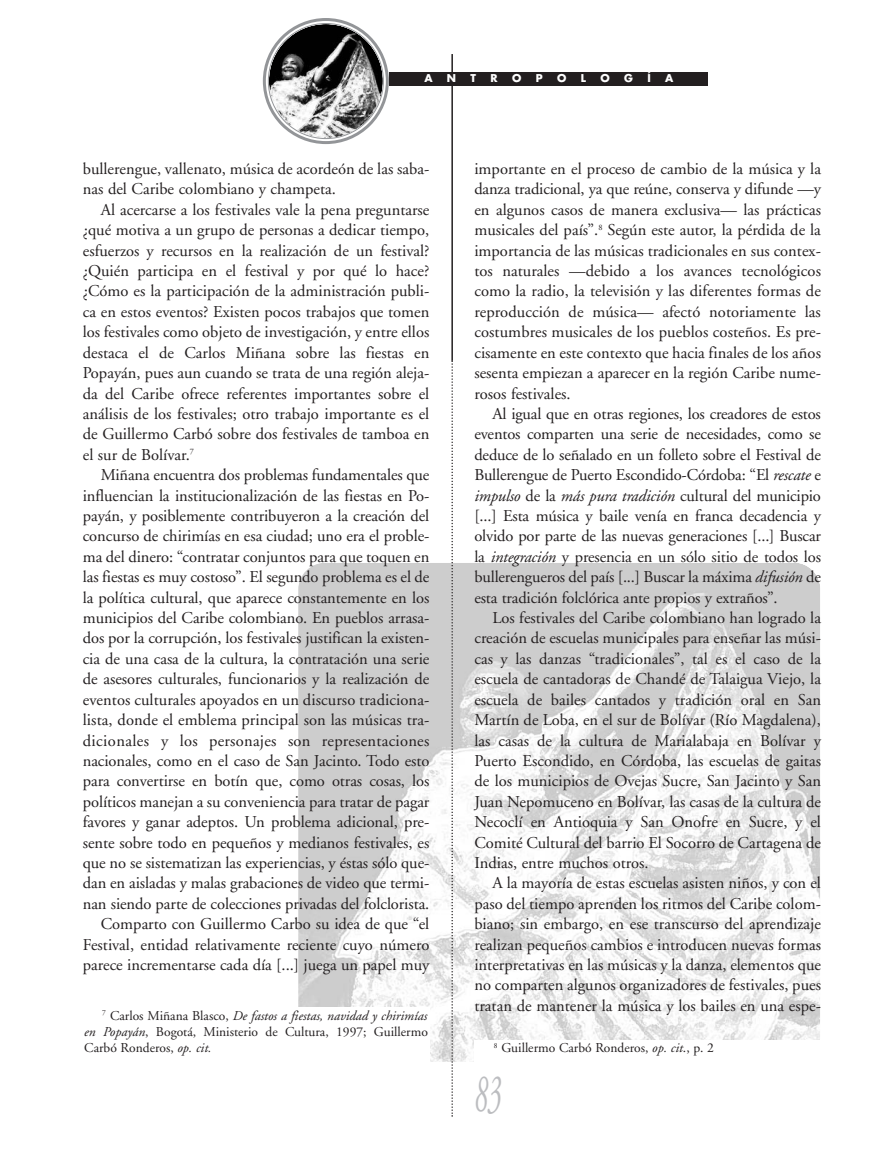
<style>
.page{position:relative;width:893px;height:1170px;background:#fff}
.page>*{position:absolute;margin:0;border:0;box-sizing:border-box;transform-origin:0 0}
.t1{font:italic 54px "Adobe Garamond";color:#bcbdc0;scale:.5 1}
.t2{font:16.5px/20.4px "Adobe Garamond";letter-spacing:-.005em;color:#231f20;text-align:justify}
.t3{font:13.5px/15.9px "Adobe Garamond";color:#231f20;text-align:justify}
.t4{font:700 10.5px "Futura";color:#fff}
.s1{font-style:italic}
</style>
<div class="page">
<img style="left:298px;top:563px;width:522px;height:498px">
<hr style="left:451px;top:54px;width:2px;height:306px;background:#231f20">
<svg style="left:451px;top:360px;width:2px;height:756px"></svg>
<div style="left:389px;top:72px;width:318px;height:14px;background:#231f20"></div>
<div style="left:83px;top:1007px;width:346px;height:54px;background:#fff"></div>
<div style="left:474px;top:1040px;width:347px;height:21px;background:#fff"></div>
<svg style="left:262px;top:18px;width:127px;height:126px"></svg>
<p class="t4" style="left:424px;top:73px;width:10px">A</p>
<p class="t4" style="left:447px;top:73px;width:11px">N</p>
<p class="t4" style="left:471px;top:73px;width:7px">T</p>
<p class="t4" style="left:491px;top:73px;width:9px">R</p>
<p class="t4" style="left:512px;top:73px;width:11px">O</p>
<p class="t4" style="left:536px;top:73px;width:8px">P</p>
<p class="t4" style="left:557px;top:73px;width:11px">O</p>
<p class="t4" style="left:581px;top:73px;width:7px">L</p>
<p class="t4" style="left:600px;top:73px;width:11px">O</p>
<p class="t4" style="left:624px;top:73px;width:10px">G</p>
<p class="t4" style="left:647px;top:73px;width:5px">Í</p>
<p class="t4" style="left:665px;top:73px;width:10px">A</p>
<p class="t2" style="left:83px;top:160px;width:348px">bullerengue, vallenato, música de acordeón de las saba&shy;nas del Caribe colombiano y champeta.</p>
<p class="t2" style="left:83px;top:201px;width:348px;text-indent:18px">Al acercarse a los festivales vale la pena preguntarse ¿qué motiva a un grupo de personas a dedicar tiempo, esfuerzos y recursos en la realización de un festival? ¿Quién participa en el festival y por qué lo hace? ¿Cómo es la participación de la administración publi&shy;ca en estos eventos? Existen pocos trabajos que tomen los festivales como objeto de investigación, y entre ellos destaca el de Carlos Miñana sobre las fiestas en Popayán, pues aun cuando se trata de una región aleja&shy;da del Caribe ofrece referentes importantes sobre el análisis de los festivales; otro trabajo importante es el de Guillermo Carbó sobre dos festivales de tamboa en el sur de Bolívar.<sup>7</sup></p>
<p class="t2" style="left:83px;top:466px;width:348px;text-align:right">Miñana encuentra dos problemas fundamentales que influencian la institucionalización de las fiestas en Po&shy;payán, y posiblemente contribuyeron a la creación del concurso de chirimías en esa ciudad; uno era el proble&shy;ma del dinero: “contratar conjuntos para que toquen en las fiestas es muy costoso”. El segundo problema es el de la política cultural, que aparece constantemente en los municipios del Caribe colombiano. En pueblos arrasa&shy;dos por la corrupción, los festivales justifican la existen&shy;cia de una casa de la cultura, la contratación una serie de asesores culturales, funcionarios y la realización de eventos culturales apoyados en un discurso tradiciona&shy;lista, donde el emblema principal son las músicas tra&shy;dicionales y los personajes son representaciones nacionales, como en el caso de San Jacinto. Todo esto para convertirse en botín que, como otras cosas, los políticos manejan a su conveniencia para tratar de pagar favores y ganar adeptos. Un problema adicional, pre&shy;sente sobre todo en pequeños y medianos festivales, es que no se sistematizan las experiencias, y éstas sólo que&shy;dan en aisladas y malas grabaciones de video que termi&shy;nan siendo parte de colecciones privadas del folclorista.<br>Comparto con Guillermo Carbo su idea de que “el Festival, entidad relativamente reciente cuyo número parece incrementarse cada día [...] juega un papel muy</p>
<p class="t3" style="left:84px;top:1009px;width:345px;text-indent:18px"><sup>7</sup> Carlos Miñana Blasco, <span class="s1">De fastos a fiestas, navidad y chirimías en Popayán</span>, Bogotá, Ministerio de Cultura, 1997; Guillermo Carbó Ronderos, <span class="s1">op. cit.</span></p>
<p class="t2" style="left:474px;top:160px;width:348px">importante en el proceso de cambio de la música y la danza tradicional, ya que reúne, conserva y difunde —y en algunos casos de manera exclusiva— las prácticas musicales del país”.<sup>8</sup> Según este autor, la pérdida de la importancia de las músicas tradicionales en sus contex&shy;tos naturales —debido a los avances tecnológicos como la radio, la televisión y las diferentes formas de reproducción de música— afectó notoriamente las costumbres musicales de los pueblos costeños. Es pre&shy;cisamente en este contexto que hacia finales de los años sesenta empiezan a aparecer en la región Caribe nume&shy;rosos festivales.</p>
<p class="t2" style="left:474px;top:405px;width:348px;text-indent:18px">Al igual que en otras regiones, los creadores de estos eventos comparten una serie de necesidades, como se deduce de lo señalado en un folleto sobre el Festival de Bullerengue de Puerto Escondido-Córdoba: “El <span class="s1">rescate</span> e <span class="s1">impulso</span> de la <span class="s1">más pura tradición</span> cultural del municipio [...] Esta música y baile venía en franca decadencia y olvido por parte de las nuevas generaciones [...] Buscar la <span class="s1">integración</span> y presencia en un sólo sitio de todos los bullerengueros del país [...] Buscar la máxima <span class="s1">difusión</span> de esta tradición folclórica ante propios y extraños”.</p>
<p class="t2" style="left:474px;top:609px;width:348px;text-indent:18px">Los festivales del Caribe colombiano han logrado la creación de escuelas municipales para enseñar las músi&shy;cas y las danzas “tradicionales”, tal es el caso de la escuela de cantadoras de Chandé de Talaigua Viejo, la escuela de bailes cantados y tradición oral en San Martín de Loba, en el sur de Bolívar (Río Magdalena), las casas de la cultura de Marialabaja en Bolívar y Puerto Escondido, en Córdoba, las escuelas de gaitas de los municipios de Ovejas Sucre, San Jacinto y San Juan Nepomuceno en Bolívar, las casas de la cultura de Necoclí en Antioquia y San Onofre en Sucre, y el Comité Cultural del barrio El Socorro de Cartagena de Indias, entre muchos otros.</p>
<p class="t2" style="left:474px;top:874px;width:348px;text-indent:18px">A la mayoría de estas escuelas asisten niños, y con el paso del tiempo aprenden los ritmos del Caribe colom&shy;biano; sin embargo, en ese transcurso del aprendizaje realizan pequeños cambios e introducen nuevas formas interpretativas en las músicas y la danza, elementos que no comparten algunos organizadores de festivales, pues tratan de mantener la música y los bailes en una espe-</p>
<p class="t3" style="left:494px;top:1041px;width:221px"><sup>8</sup> Guillermo Carbó Ronderos, <span class="s1">op. cit</span>., p. 2</p>
<h1 class="t1" style="left:474px;top:1071px;width:55px">83</h1>
</div>
